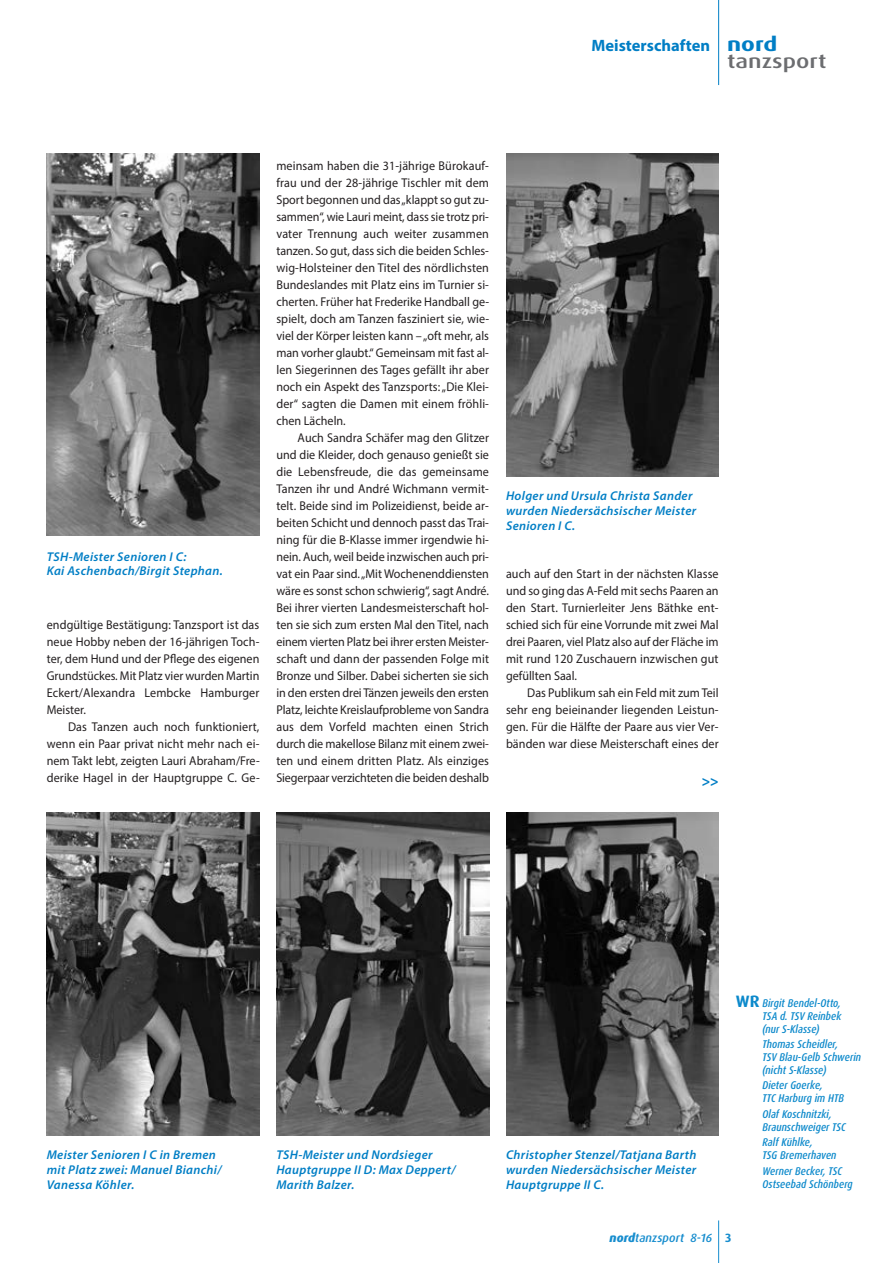
<style>
.page{position:relative;width:893px;height:1263px;background:#fff}
.page>*{position:absolute;margin:0;border:0;box-sizing:border-box;transform-origin:0 0}
.t1{font:500 19.5px "Dax OT";color:#6c6d70;scale:1.25 1}
.t2{font:700 19.5px "Dax OT";color:#007ec5;scale:1.25 1}
.t3{font:700 16.5px "Myriad Pro";color:#007ec5}
.t4{font:700 15px "Myriad Pro";color:#007ec5;scale:.95 1}
.t5{font:12.75px/17px "Myriad Pro";letter-spacing:.005em;color:#231f20;text-align:justify;scale:.95 1}
.t6{font:italic 600 12.75px/14.9px "Myriad Pro";letter-spacing:.025em;color:#007ec5}
.t7{font:italic 500 12px "Dax OT";color:#178dce}
.t8{font:italic 500 condensed 11.25px/12.8px "Dax OT";color:#0c89cb}
.s1{font-weight:700;font-style:normal;font-stretch:normal;font-size:16.5px}
.s2{font-weight:800}
.s3{font-weight:700;font-style:normal}
</style>
<div class="page">
<hr style="left:718px;top:1220px;width:1px;height:43px;background:#178dce">
<hr style="left:718px;top:0;width:1px;height:85px;background:#007ec5">
<img style="left:506px;top:153px;width:213px;height:323px">
<img style="left:276px;top:812px;width:213px;height:323px">
<img style="left:47px;top:153px;width:212px;height:383px">
<img style="left:47px;top:812px;width:212px;height:323px">
<img style="left:506px;top:812px;width:213px;height:323px">
<p class="t3" style="left:592px;top:39px;width:120px">Meisterschaften</p>
<h1 class="t2" style="left:727px;top:36px;width:42px">nord</h1>
<h1 class="t1" style="left:727px;top:49px;width:81px">tanzsport</h1>
<p class="t6" style="left:47px;top:550px;width:178px">TSH-Meister Senioren I C:<br>Kai Aschenbach/Birgit Stephan.</p>
<p class="t5" style="left:47px;top:618px;width:225px">endgültige Bestätigung: Tanzsport ist das neue Hobby neben der 16-jährigen Toch&shy;ter, dem Hund und der Pflege des eigenen Grundstückes. Mit Platz vier wurden Martin Eckert/Alexandra Lembcke Hamburger Meister.</p>
<p class="t5" style="left:47px;top:720px;width:226px;text-indent:21px">Das Tanzen auch noch funktioniert, wenn ein Paar privat nicht mehr nach ei&shy;nem Takt lebt, zeigten Lauri Abraham/Fre&shy;derike Hagel in der Hauptgruppe C. Ge-</p>
<p class="t5" style="left:276px;top:158px;width:226px">meinsam haben die 31-jährige Bürokauf&shy;frau und der 28-jährige Tischler mit dem Sport begonnen und das „klappt so gut zu&shy;sammen“, wie Lauri meint, dass sie trotz pri&shy;vater Trennung auch weiter zusammen tanzen. So gut, dass sich die beiden Schles&shy;wig-Holsteiner den Titel des nördlichsten Bundeslandes mit Platz eins im Turnier si&shy;cherten. Früher hat Frederike Handball ge&shy;spielt, doch am Tanzen fasziniert sie, wie&shy;viel der Körper leisten kann – „oft mehr, als man vorher glaubt.“ Gemeinsam mit fast al&shy;len Siegerinnen des Tages gefällt ihr aber noch ein Aspekt des Tanzsports: „Die Klei&shy;der“ sagten die Damen mit einem fröhli&shy;chen Lächeln.</p>
<p class="t5" style="left:276px;top:431px;width:225px;text-indent:21px">Auch Sandra Schäfer mag den Glitzer und die Kleider, doch genauso genießt sie die Lebensfreude, die das gemeinsame Tanzen ihr und André Wichmann vermit&shy;telt. Beide sind im Polizeidienst, beide ar&shy;beiten Schicht und dennoch passt das Trai&shy;ning für die B-Klasse immer irgendwie hi&shy;nein. Auch, weil beide inzwischen auch pri&shy;vat ein Paar sind. „Mit Wochenenddiensten wäre es sonst schon schwierig“, sagt André.<br>Bei ihrer vierten Landesmeisterschaft hol&shy;ten sie sich zum ersten Mal den Titel, nach einem vierten Platz bei ihrer ersten Meister&shy;schaft und dann der passenden Folge mit Bronze und Silber. Dabei sicherten sie sich in den ersten drei Tänzen jeweils den ersten Platz, leichte Kreislaufprobleme von Sandra aus dem Vorfeld machten einen Strich durch die makellose Bilanz mit einem zwei&shy;ten und einem dritten Platz. Als einziges Siegerpaar verzichteten die beiden deshalb</p>
<p class="t6" style="left:506px;top:490px;width:192px">Holger und Ursula Christa Sander wurden Niedersächsischer Meister<br>Senioren I C.</p>
<p class="t5" style="left:506px;top:567px;width:225px">auch auf den Start in der nächsten Klasse und so ging das A-Feld mit sechs Paaren an den Start. Turnierleiter Jens Bäthke ent&shy;schied sich für eine Vorrunde mit zwei Mal drei Paaren, viel Platz also auf der Fläche im mit rund 120 Zuschauern inzwischen gut gefüllten Saal.</p>
<p class="t5" style="left:506px;top:686px;width:225px;text-indent:21px">Das Publikum sah ein Feld mit zum Teil sehr eng beieinander liegenden Leistun&shy;gen. Für die Hälfte der Paare aus vier Ver&shy;bänden war diese Meisterschaft eines der</p>
<p class="t4" style="left:702px;top:776px;width:19px">&gt;&gt;</p>
<p class="t6" style="left:47px;top:1149px;width:176px">Meister Senioren I C in Bremen mit Platz zwei: Manuel Bianchi/<br>Vanessa Köhler.</p>
<p class="t6" style="left:276px;top:1149px;width:181px">TSH-Meister und Nordsieger<br>Hauptgruppe II D: Max Deppert/<br>Marith Balzer.</p>
<p class="t6" style="left:506px;top:1149px;width:192px;text-align:justify">Christopher Stenzel/Tatjana Barth wurden Niedersächsischer Meister Hauptgruppe II C.</p>
<p class="t8" style="left:762px;top:997px;width:80px;text-align:justify;text-indent:-27px"><span class="s1">WR</span> Birgit Bendel-Otto, TSA d. TSV Reinbek (nur S-Klasse)</p>
<p class="t8" style="left:762px;top:1039px;width:100px">Thomas Scheidler,<br>TSV Blau-Gelb Schwerin (nicht S-Klasse)</p>
<p class="t8" style="left:762px;top:1080px;width:83px">Dieter Goerke,<br>TTC Harburg im HTB</p>
<p class="t8" style="left:762px;top:1108px;width:85px">Olaf Koschnitzki,<br>Braunschweiger TSC</p>
<p class="t8" style="left:762px;top:1137px;width:76px">Ralf Kühlke,<br>TSG Bremerhaven</p>
<p class="t8" style="left:762px;top:1165px;width:92px">Werner Becker, TSC<br>Ostseebad Schönberg</p>
<p class="t7" style="left:609px;top:1230px;width:123px"><span class="s2">nord</span>tanzsport 8-16 <span class="s3">3</span></p>
</div>
